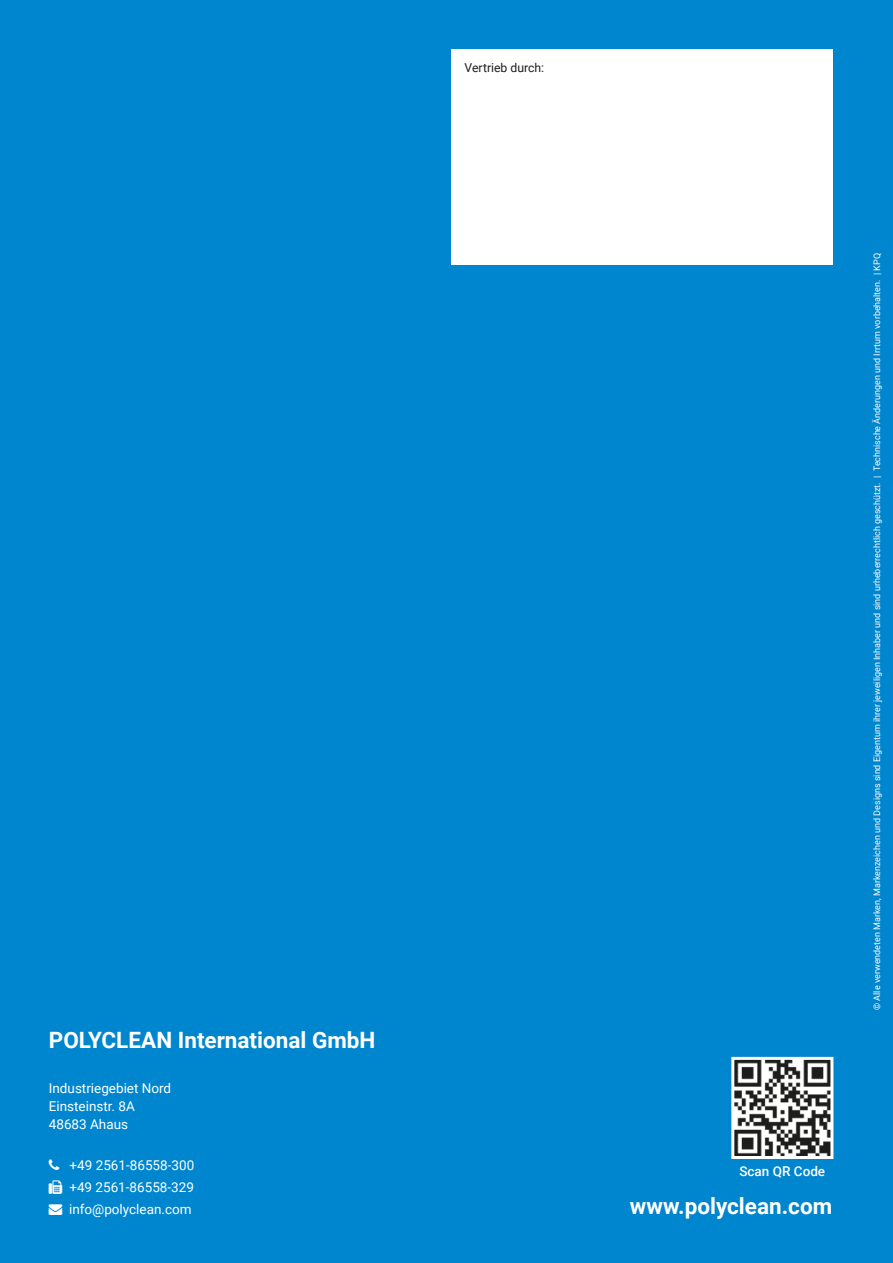
<style>
.page{position:relative;width:893px;height:1263px;background:#0086ce}
.page>*{position:absolute;margin:0;border:0;box-sizing:border-box;transform-origin:0 0}
.t1{font:700 22.5px "Roboto";color:#fff}
.t2{font:13.5px/18px "Roboto";color:#fff}
.t3{font:500 13.5px "Roboto";color:#fff}
.t4{font:12.3px "Roboto";color:#1d1d1b}
.t5{font:9px "Roboto";color:#fff}
</style>
<div class="page">
<svg style="left:731px;top:1056px;width:103px;height:103px;background:#969898"></svg>
<div style="left:452px;top:49px;width:381px;height:216px;background:#fff"></div>
<h1 class="t1" style="left:49px;top:1024px;width:328px">POLYCLEAN International GmbH</h1>
<h2 class="t2" style="left:49px;top:1079px;width:124px">Industriegebiet Nord<br>Einsteinstr. 8A<br>48683 Ahaus</h2>
<h2 class="t2" style="left:69px;top:1153px;width:126px;line-height:22.2px">+49 2561-86558-300 +49 2561-86558-329</h2>
<h2 class="t2" style="left:49px;top:1200px;width:144px">→ info@polyclean.com</h2>
<h3 class="t4" style="left:465px;top:59px;width:81px">Vertrieb durch:</h3>
<p class="t5" style="left:871px;top:1010px;width:758px;rotate:-90deg">© Alle verwendeten Marken, Markenzeichen und Designs sind Eigentum ihrer jeweiligen Inhaber und sind urheberrechtlich geschützt. | Technische Änderungen und Irrtum vorbehalten. | KPQ</p>
<h2 class="t3" style="left:739px;top:1162px;width:87px">Scan QR Code</h2>
<h1 class="t1" style="left:630px;top:1190px;width:204px">www.polyclean.com</h1>
</div>
